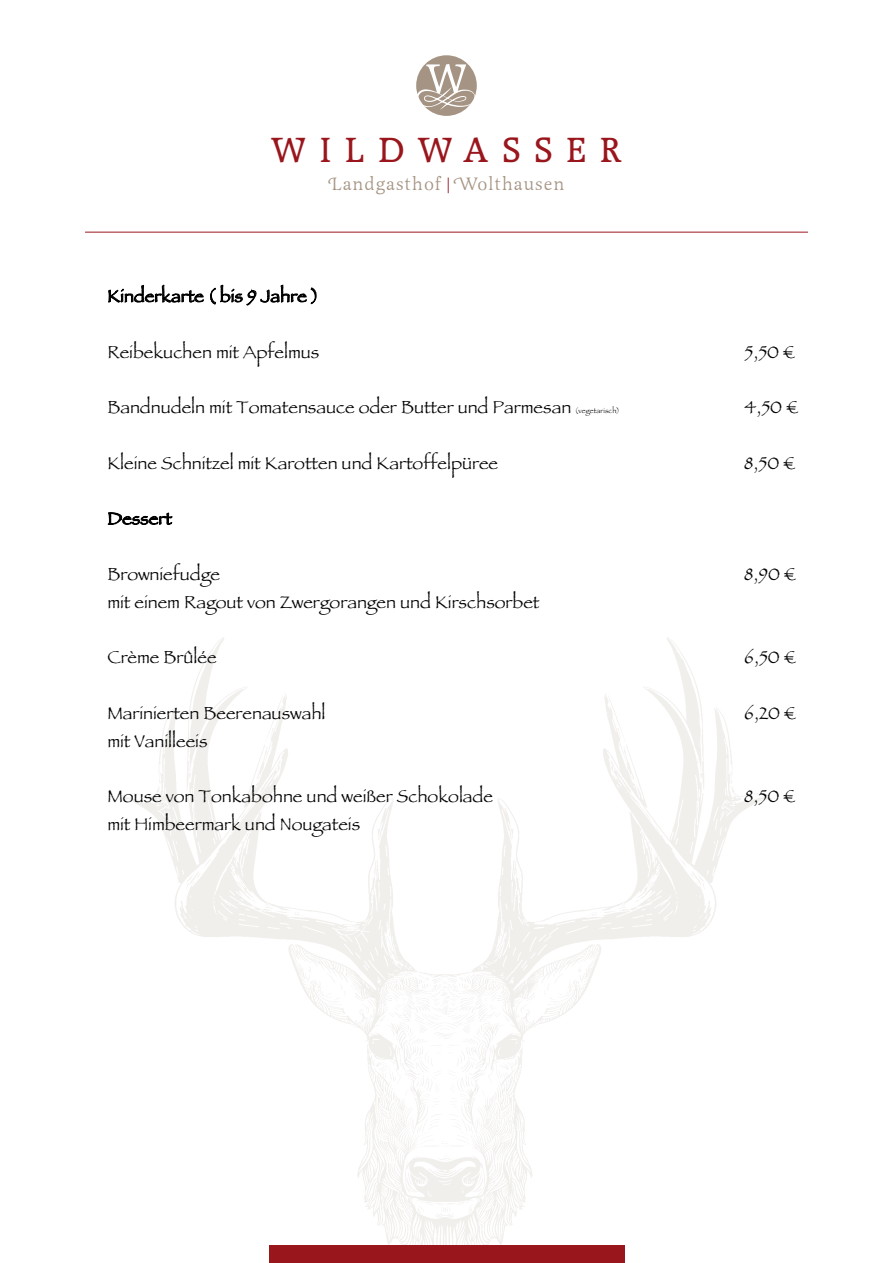
<style>
.page{position:relative;width:893px;height:1263px;background:#fff}
.page>*{position:absolute;margin:0;border:0;box-sizing:border-box;transform-origin:0 0}
.t1{font:500 37.8px "Raleigh LT";letter-spacing:.35em;color:#9a161d}
.t2{font:18.45px "Latienne Swa T";letter-spacing:.05em;color:#a59483}
.t3{font:18px "Papyrus";color:#000}
.t4{font:17.55px "Papyrus";color:#000}
.t5{font:7.2px "Papyrus";letter-spacing:.02em;color:#000}
.s1{color:#9a161d}
</style>
<div class="page">
<img style="left:123px;top:637px;width:649px;height:626px">
<hr style="left:85px;top:232px;width:723px;height:1px;background:#9a161d">
<div style="left:269px;top:1246px;width:355px;height:17px;background:#9a161d"></div>
<div style="left:416px;top:55px;width:61px;height:61px;background:#a59483;border-radius:50%"></div>
<svg style="left:416px;top:64px;width:59px;height:46px"></svg>
<svg style="left:108px;top:284px;width:96px;height:19px"></svg>
<svg style="left:210px;top:285px;width:107px;height:21px"></svg>
<svg style="left:108px;top:512px;width:65px;height:13px"></svg>
<h1 class="t1" style="left:271px;top:129px;width:351px">WILDWASSER</h1>
<p class="t2" style="left:329px;top:173px;width:237px">Landgasthof <span class="s1">|</span>Wolthausen</p>
<p class="t4" style="left:107px;top:285px;width:213px">Kinderkarte ( bis 9 Jahre )</p>
<p class="t3" style="left:107px;top:341px;width:213px">Reibekuchen mit Apfelmus</p>
<p class="t3" style="left:745px;top:341px;width:52px">5,50 €</p>
<p class="t3" style="left:107px;top:396px;width:465px">Bandnudeln mit Tomatensauce oder Butter und Parmesan</p>
<p class="t5" style="left:575px;top:406px;width:46px">(vegetarisch)</p>
<p class="t3" style="left:745px;top:396px;width:55px">4,50 €</p>
<p class="t3" style="left:107px;top:452px;width:392px">Kleine Schnitzel mit Karotten und Kartoffelpüree</p>
<p class="t3" style="left:745px;top:452px;width:52px">8,50 €</p>
<p class="t4" style="left:107px;top:508px;width:66px">Dessert</p>
<p class="t3" style="left:107px;top:563px;width:114px">Browniefudge</p>
<p class="t3" style="left:745px;top:563px;width:53px">8,90 €</p>
<p class="t3" style="left:107px;top:591px;width:434px">mit einem Ragout von Zwergorangen und Kirschsorbet</p>
<p class="t3" style="left:107px;top:646px;width:111px">Crème Brûlée</p>
<p class="t3" style="left:745px;top:646px;width:53px">6,50 €</p>
<p class="t3" style="left:107px;top:702px;width:220px">Marinierten Beerenauswahl</p>
<p class="t3" style="left:745px;top:702px;width:53px">6,20 €</p>
<p class="t3" style="left:107px;top:730px;width:102px">mit Vanilleeis</p>
<p class="t3" style="left:107px;top:785px;width:387px">Mouse von Tonkabohne und weißer Schokolade</p>
<p class="t3" style="left:745px;top:785px;width:52px">8,50 €</p>
<p class="t3" style="left:107px;top:813px;width:254px">mit Himbeermark und Nougateis</p>
</div>
